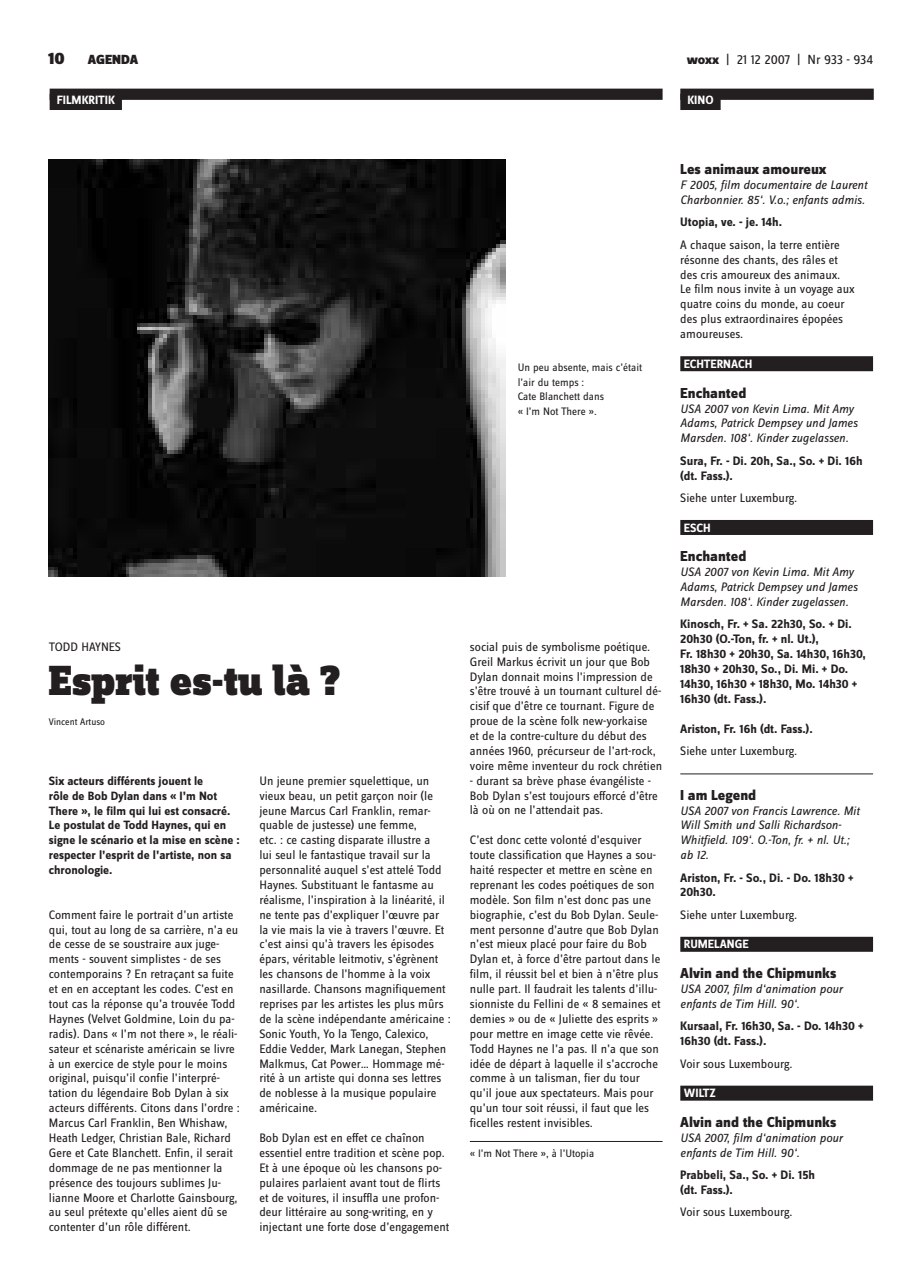
<style>
.page{position:relative;width:922px;height:1276px;background:#fff}
.page>*{position:absolute;margin:0;border:0;box-sizing:border-box;transform-origin:0 0}
.t1{font:900 43.75px "Zine Slab Dis";letter-spacing:-.005em;color:#231f20}
.t2{font:900 17.5px "Zine Sans Dis";color:#231f20}
.t3{font:800 15px "Zine Sans Dis";color:#231f20}
.t4{font:13.75px "Zine Sans Dis";letter-spacing:-.01em;color:#231f20}
.t5{font:900 13.75px "Zine Sans Dis";color:#231f20}
.t6{font:12.75px/14.9px "Zine Sans Dis";color:#231f20}
.t7{font:italic 12.75px/14.9px "Zine Sans Dis";color:#231f20}
.t8{font:700 12.75px/14.9px "Zine Sans Dis";color:#231f20}
.t9{font:700 12.5px/14.9px "Zine Sans Dis";color:#231f20}
.t10{font:700 12.5px "Zine Sans Dis";color:#fff}
.t11{font:11.25px/14.9px "Zine Sans Dis";color:#231f20}
.t12{font:10px "Zine Sans Dis";color:#231f20}
.s1{font-weight:800}
</style>
<div class="page">
<div style="left:50px;top:89px;width:612px;height:11px;background:#231f20"></div>
<div style="left:50px;top:94px;width:72px;height:16px;background:#231f20"></div>
<hr style="left:469px;top:1141px;width:193px;height:1px;background:#231f20">
<div style="left:680px;top:89px;width:193px;height:11px;background:#231f20"></div>
<div style="left:680px;top:94px;width:40px;height:16px;background:#231f20"></div>
<div style="left:680px;top:356px;width:192px;height:15px;background:#231f20"></div>
<div style="left:680px;top:520px;width:192px;height:15px;background:#231f20"></div>
<hr style="left:680px;top:773px;width:192px;height:1px;background:#231f20">
<div style="left:680px;top:936px;width:192px;height:15px;background:#231f20"></div>
<div style="left:680px;top:1085px;width:192px;height:15px;background:#231f20"></div>
<img style="left:49px;top:159px;width:457px;height:417px">
<h2 class="t2" style="left:48px;top:53px;width:18px">10</h2>
<p class="t5" style="left:88px;top:55px;width:52px">AGENDA</p>
<p class="t4" style="left:686px;top:55px;width:188px"><span class="s1">woxx</span> | 21 12 2007 | Nr 933 - 934</p>
<p class="t10" style="left:57px;top:95px;width:60px">FILMKRITIK</p>
<p class="t10" style="left:687px;top:95px;width:28px">KINO</p>
<p class="t6" style="left:49px;top:640px;width:73px">TODD HAYNES</p>
<h1 class="t1" style="left:49px;top:658px;width:293px">Esprit es-tu là ?</h1>
<p class="t12" style="left:49px;top:718px;width:58px">Vincent Artuso</p>
<p class="t9" style="left:49px;top:774px;width:192px">Six acteurs différents jouent le<br>rôle de Bob Dylan dans « I’m Not<br>There », le film qui lui est consacré.<br>Le postulat de Todd Haynes, qui en signe le scénario et la mise en scène : respecter l’esprit de l’artiste, non sa chronologie.</p>
<p class="t6" style="left:49px;top:908px;width:192px">Comment faire le portrait d’un artiste qui, tout au long de sa carrière, n’a eu de cesse de se soustraire aux juge&shy;ments - souvent simplistes - de ses contemporains ? En retraçant sa fuite et en en acceptant les codes. C’est en tout cas la réponse qu’a trouvée Todd Haynes (Velvet Goldmine, Loin du pa&shy;radis). Dans « I’m not there », le réali&shy;sateur et scénariste américain se livre à un exercice de style pour le moins original, puisqu’il confie l’interpré&shy;tation du légendaire Bob Dylan à six acteurs différents. Citons dans l’ordre :<br>Marcus Carl Franklin, Ben Whishaw, Heath Ledger, Christian Bale, Richard Gere et Cate Blanchett. Enfin, il serait dommage de ne pas mentionner la présence des toujours sublimes Ju&shy;lianne Moore et Charlotte Gainsbourg, au seul prétexte qu’elles aient dû se contenter d’un rôle différent.</p>
<p class="t6" style="left:259px;top:774px;width:193px">Un jeune premier squelettique, un vieux beau, un petit garçon noir (le jeune Marcus Carl Franklin, remar&shy;quable de justesse) une femme,<br>etc. : ce casting disparate illustre a<br>lui seul le fantastique travail sur la personnalité auquel s’est attelé Todd Haynes. Substituant le fantasme au réalisme, l’inspiration à la linéarité, il ne tente pas d’expliquer l’œuvre par la vie mais la vie à travers l’œuvre. Et c’est ainsi qu’à travers les épisodes épars, véritable leitmotiv, s’égrènent les chansons de l’homme à la voix nasillarde. Chansons magnifiquement reprises par les artistes les plus mûrs de la scène indépendante américaine :<br>Sonic Youth, Yo la Tengo, Calexico, Eddie Vedder, Mark Lanegan, Stephen Malkmus, Cat Power… Hommage mé&shy;rité à un artiste qui donna ses lettres de noblesse à la musique populaire américaine.</p>
<p class="t6" style="left:259px;top:1131px;width:191px">Bob Dylan est en effet ce chaînon essentiel entre tradition et scène pop.<br>Et à une époque où les chansons po&shy;pulaires parlaient avant tout de flirts et de voitures, il insuffla une profon&shy;deur littéraire au song-writing, en y injectant une forte dose d’engagement</p>
<p class="t11" style="left:517px;top:361px;width:126px">Un peu absente, mais c’était l’air du temps :<br>Cate Blanchett dans<br>« I’m Not There ».</p>
<p class="t6" style="left:469px;top:640px;width:194px">social puis de symbolisme poétique.<br>Greil Markus écrivit un jour que Bob Dylan donnait moins l’impression de s’être trouvé à un tournant culturel dé&shy;cisif que d’être ce tournant. Figure de proue de la scène folk new-yorkaise<br>et de la contre-culture du début des années 1960, précurseur de l’art-rock, voire même inventeur du rock chrétien</p>
<p class="t6" style="left:469px;top:774px;width:189px">- durant sa brève phase évangéliste -<br>Bob Dylan s’est toujours efforcé d’être là où on ne l’attendait pas.</p>
<p class="t6" style="left:469px;top:834px;width:192px">C’est donc cette volonté d’esquiver toute classification que Haynes a sou&shy;haité respecter et mettre en scène en reprenant les codes poétiques de son modèle. Son film n’est donc pas une biographie, c’est du Bob Dylan. Seule&shy;ment personne d’autre que Bob Dylan n’est mieux placé pour faire du Bob Dylan et, à force d’être partout dans le film, il réussit bel et bien à n’être plus nulle part. Il faudrait les talents d’illu&shy;sionniste du Fellini de « 8 semaines et demies » ou de « Juliette des esprits » pour mettre en image cette vie rêvée.<br>Todd Haynes ne l’a pas. Il n’a que son idée de départ à laquelle il s’accroche comme à un talisman, fier du tour qu’il joue aux spectateurs. Mais pour qu’un tour soit réussi, il faut que les ficelles restent invisibles.</p>
<p class="t11" style="left:469px;top:1146px;width:126px">« I’m Not There », à l’Utopia</p>
<p class="t3" style="left:680px;top:164px;width:148px">Les animaux amoureux</p>
<p class="t7" style="left:680px;top:179px;width:188px">F 2005, film documentaire de Laurent<br>Charbonnier. 85‘. V.o.; enfants admis.</p>
<p class="t8" style="left:680px;top:216px;width:103px">Utopia, ve. - je. 14h.</p>
<p class="t6" style="left:680px;top:238px;width:176px">A chaque saison, la terre entière résonne des chants, des râles et des cris amoureux des animaux.<br>Le film nous invite à un voyage aux quatre coins du monde, au coeur des plus extraordinaires épopées amoureuses.</p>
<p class="t10" style="left:683px;top:359px;width:70px">ECHTERNACH</p>
<p class="t3" style="left:680px;top:387px;width:67px">Enchanted</p>
<p class="t7" style="left:680px;top:402px;width:179px">USA 2007 von Kevin Lima. Mit Amy<br>Adams, Patrick Dempsey und James<br>Marsden. 108‘. Kinder zugelassen.</p>
<p class="t8" style="left:680px;top:454px;width:184px">Sura, Fr. - Di. 20h, Sa., So. + Di. 16h (dt. Fass.).</p>
<p class="t6" style="left:680px;top:491px;width:118px">Siehe unter Luxemburg.</p>
<p class="t10" style="left:683px;top:523px;width:28px">ESCH</p>
<p class="t3" style="left:680px;top:551px;width:67px">Enchanted</p>
<p class="t7" style="left:680px;top:566px;width:179px">USA 2007 von Kevin Lima. Mit Amy<br>Adams, Patrick Dempsey und James<br>Marsden. 108‘. Kinder zugelassen.</p>
<p class="t8" style="left:680px;top:618px;width:187px">Kinosch, Fr. + Sa. 22h30, So. + Di.<br>20h30 (O.-Ton, fr. + nl. Ut.),<br>Fr. 18h30 + 20h30, Sa. 14h30, 16h30,<br>18h30 + 20h30, So., Di. Mi. + Do.<br>14h30, 16h30 + 18h30, Mo. 14h30 +<br>16h30 (dt. Fass.).</p>
<p class="t8" style="left:680px;top:722px;width:134px">Ariston, Fr. 16h (dt. Fass.).</p>
<p class="t6" style="left:680px;top:744px;width:118px">Siehe unter Luxemburg.</p>
<p class="t3" style="left:680px;top:789px;width:77px">I am Legend</p>
<p class="t7" style="left:680px;top:804px;width:181px">USA 2007 von Francis Lawrence. Mit<br>Will Smith und Salli Richardson-<br>Whitfield. 109‘. O.-Ton, fr. + nl. Ut.; ab 12.</p>
<p class="t8" style="left:680px;top:871px;width:175px">Ariston, Fr. - So., Di. - Do. 18h30 +<br>20h30.</p>
<p class="t6" style="left:680px;top:908px;width:118px">Siehe unter Luxemburg.</p>
<p class="t10" style="left:683px;top:939px;width:66px">RUMELANGE</p>
<p class="t3" style="left:680px;top:967px;width:157px">Alvin and the Chipmunks</p>
<p class="t7" style="left:680px;top:982px;width:164px">USA 2007, film d‘animation pour enfants de Tim Hill. 90‘.</p>
<p class="t8" style="left:680px;top:1020px;width:185px">Kursaal, Fr. 16h30, Sa. - Do. 14h30 +<br>16h30 (dt. Fass.).</p>
<p class="t6" style="left:680px;top:1057px;width:114px">Voir sous Luxembourg.</p>
<p class="t10" style="left:683px;top:1088px;width:34px">WILTZ</p>
<p class="t3" style="left:680px;top:1116px;width:157px">Alvin and the Chipmunks</p>
<p class="t7" style="left:680px;top:1131px;width:164px">USA 2007, film d‘animation pour enfants de Tim Hill. 90‘.</p>
<p class="t8" style="left:680px;top:1168px;width:136px">Prabbeli, Sa., So. + Di. 15h (dt. Fass.).</p>
<p class="t6" style="left:680px;top:1206px;width:114px">Voir sous Luxembourg.</p>
</div>
